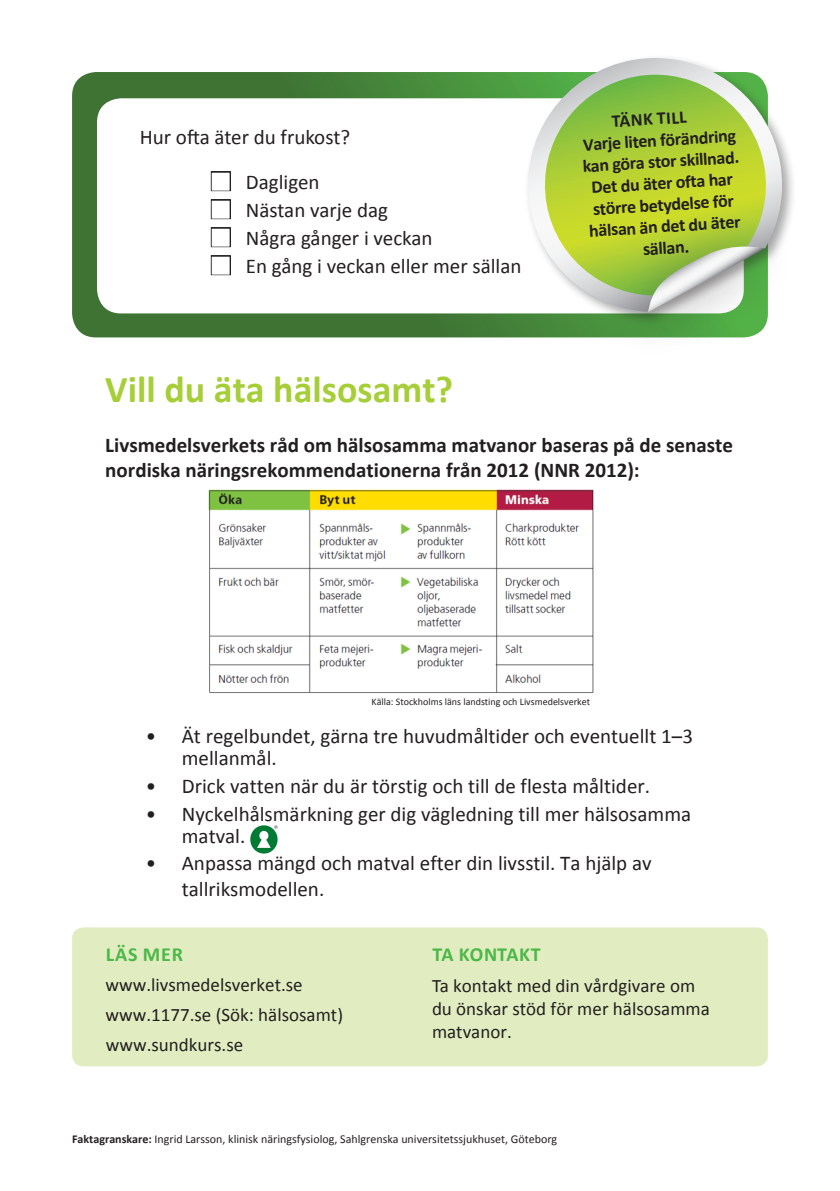
<style>
.page{position:relative;width:840px;height:1191px;background:#fff}
.page>*{position:absolute;margin:0;border:0;box-sizing:border-box;transform-origin:0 0}
.Brödtext_allmänt__sv{font:700 38px "Calibri";color:#a6ce39}
.Brödtext_10_5_-_vit{font:21px/22px "Calibri";color:#231f20}
.Brödtext_allmänt__sv-2{font:700 21px/25.2px "Calibri";color:#231f20}
.Fråga_-_vit{font:21px "Calibri";color:#231f20}
.Brödtext_9_5_-_svart{font:700 20px "Calibri";letter-spacing:-.005em;color:#4cb848}
.Brödtext_9_5_-_svart-2{font:700 20px "Calibri";letter-spacing:.04em;color:#4cb848}
.Brödtext_9_5_-_svart-3{font:19px/29.8px "Calibri";color:#231f20}
.t1{font:700 18px/21.6px "Calibri";color:#231f20;text-align:center}
.fotnot{font:12px "Calibri";color:#231f20}
.t2{font:10px "Calibri";color:#221e1f}
.s1{font-weight:700}
</style>
<div class="page">
<svg style="left:72px;top:72px;width:532px;height:265px;background:#447b39"></svg>
<div style="left:97px;top:98px;width:646px;height:215px;background:#fff;border-radius:24px"></div>
<div style="left:72px;top:927px;width:695px;height:139px;background:#e1edc1;border-radius:11px"></div>
<div style="left:523px;top:54px;width:273px;height:272px;background:#231f20;opacity:.4"></div>
<svg style="left:517px;top:58px;width:268px;height:254px"></svg>
<svg style="left:537px;top:75px;width:235px;height:221px;background:#b6d35d"></svg>
<div style="left:604px;top:214px;width:193px;height:147px;background:#231f20;opacity:.4"></div>
<svg style="left:647px;top:247px;width:117px;height:65px"></svg>
<div style="left:211px;top:171px;width:20px;height:20px;border:2px solid #000"></div>
<div style="left:211px;top:199px;width:20px;height:20px;border:2px solid #000"></div>
<div style="left:211px;top:227px;width:20px;height:20px;border:2px solid #000"></div>
<div style="left:211px;top:255px;width:20px;height:20px;border:2px solid #000"></div>
<img style="left:250px;top:825px;width:28px;height:28px">
<img style="left:208px;top:489px;width:386px;height:204px">
<svg style="left:212px;top:172px;width:18px;height:18px"></svg>
<svg style="left:212px;top:200px;width:18px;height:18px"></svg>
<svg style="left:212px;top:228px;width:18px;height:18px"></svg>
<svg style="left:212px;top:256px;width:18px;height:18px"></svg>
<p class="Fråga_-_vit" style="left:140px;top:123px;width:212px">Hur ofta äter du frukost?</p>
<p class="Brödtext_10_5_-_vit" style="left:246px;top:171px;width:75px">Dagligen</p>
<p class="Brödtext_10_5_-_vit" style="left:246px;top:199px;width:143px">Nästan varje dag</p>
<p class="Brödtext_10_5_-_vit" style="left:246px;top:227px;width:188px">Några gånger i veckan</p>
<p class="Brödtext_10_5_-_vit" style="left:246px;top:255px;width:277px">En gång i veckan eller mer sällan</p>
<p class="t1" style="left:611px;top:110px;width:77px;rotate:-3deg">TÄNK TILL</p>
<p class="t1" style="left:580px;top:135px;width:158px;rotate:-4deg">Varje liten förändring kan göra stor skillnad.<br>Det du äter ofta har större betydelse för hälsan än det du äter sällan.</p>
<p class="Brödtext_allmänt__sv" style="left:105px;top:365px;width:349px">Vill du äta hälsosamt?</p>
<p class="Brödtext_allmänt__sv-2" style="left:105px;top:432px;width:629px">Livsmedelsverkets råd om hälsosamma matvanor baseras på de senaste nordiska näringsrekommendationerna från 2012 (NNR 2012):</p>
<p class="t2" style="left:371px;top:696px;width:220px">Källa: Stockholms läns landsting och Livsmedelsverket</p>
<p class="Brödtext_10_5_-_vit" style="left:182px;top:725px;width:512px;text-indent:-36px">• Ät regelbundet, gärna tre huvudmåltider och eventuellt 1–3 mellanmål.</p>
<p class="Brödtext_10_5_-_vit" style="left:146px;top:775px;width:505px">• Drick vatten när du är törstig och till de flesta måltider.</p>
<p class="Brödtext_10_5_-_vit" style="left:182px;top:803px;width:510px;text-indent:-36px">• Nyckelhålsmärkning ger dig vägledning till mer hälsosamma matval.</p>
<p class="Brödtext_10_5_-_vit" style="left:182px;top:851px;width:471px;line-height:25.2px;text-indent:-36px">• Anpassa mängd och matval efter din livsstil. Ta hjälp av tallriksmodellen.</p>
<p class="Brödtext_9_5_-_svart-2" style="left:106px;top:941px;width:78px">LÄS MER</p>
<p class="Brödtext_9_5_-_svart-3" style="left:105px;top:970px;width:239px">www.livsmedelsverket.se www.1177.se (Sök: hälsosamt) www.sundkurs.se</p>
<p class="Brödtext_9_5_-_svart" style="left:432px;top:941px;width:110px">TA KONTAKT</p>
<p class="Brödtext_9_5_-_svart-3" style="left:432px;top:974px;width:279px;line-height:22.8px">Ta kontakt med din vårdgivare om du önskar stöd för mer hälsosamma matvanor.</p>
<p class="fotnot" style="left:72px;top:1131px;width:486px"><span class="s1">Faktagranskare:</span> Ingrid Larsson, klinisk näringsfysiolog, Sahlgrenska universitetssjukhuset, Göteborg</p>
</div>
